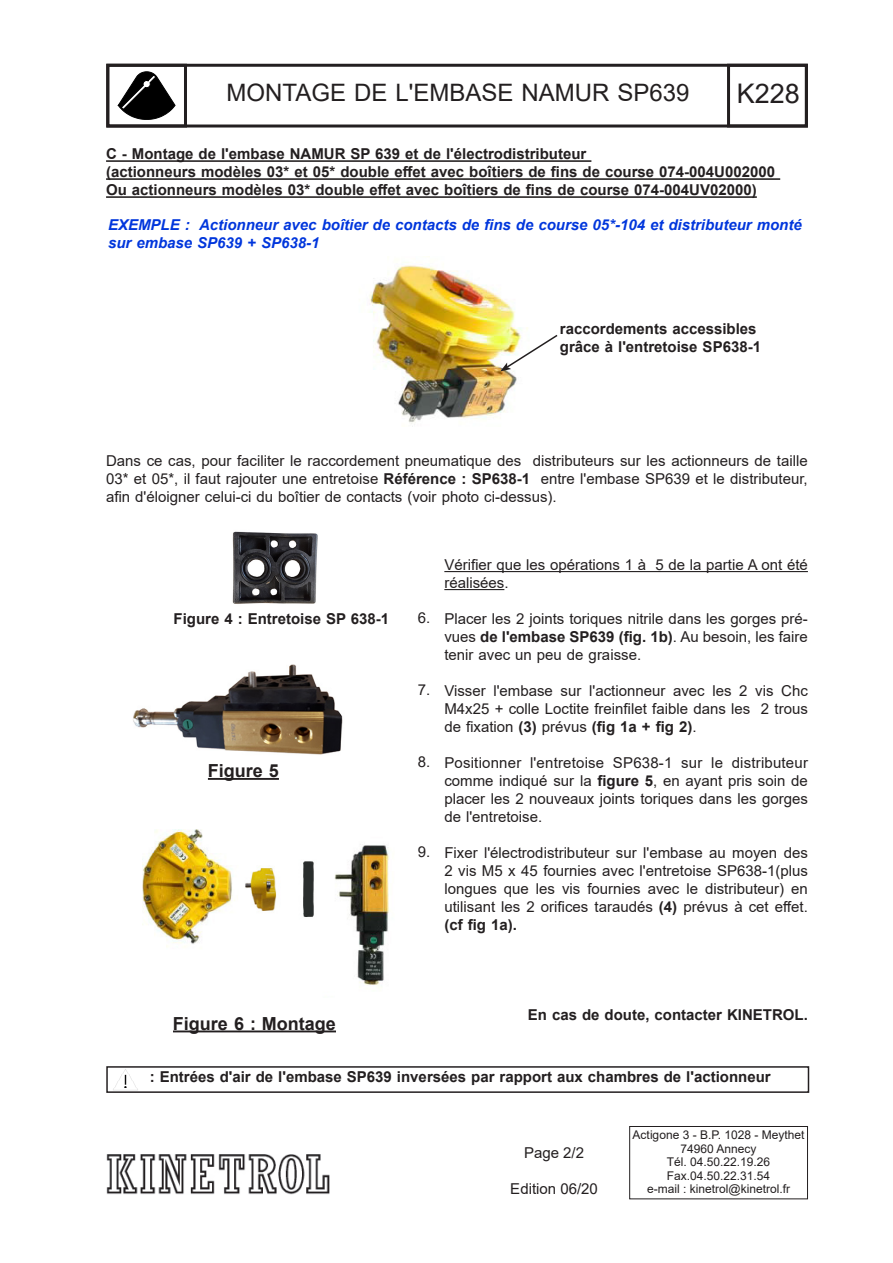
<style>
.page{position:relative;width:893px;height:1263px;background:#fff}
.page>*{position:absolute;margin:0;border:0;box-sizing:border-box;transform-origin:0 0}
.t1{font:27px "Arial";color:#231f20}
.t2{font:24px "Arial";color:#231f20}
.t3{font:700 18px "Arial";color:#231f20}
.t4{font:15px/18px "Arial";color:#231f20;text-align:justify}
.t5{font:700 15px/18px "Arial";color:#231f20}
.t6{font:italic 700 15px/18px "Arial";color:#0036dc}
.t7{font:12px/13.5px "Arial";color:#231f20;text-align:center}
.s1{font-weight:700}
</style>
<div class="page">
<div style="left:106px;top:64px;width:702px;height:64px;border:3px solid #231f20"></div>
<div style="left:106px;top:64px;width:81px;height:64px;border:3px solid #231f20"></div>
<div style="left:727px;top:64px;width:81px;height:64px;border:3px solid #231f20"></div>
<svg style="left:118px;top:71px;width:58px;height:49px"></svg>
<div style="left:629px;top:1126px;width:179px;height:73px;border:1px solid #231f20"></div>
<img style="left:106px;top:1154px;width:223px;height:41px">
<img style="left:232px;top:531px;width:86px;height:73px">
<hr style="left:208px;top:778px;width:71px;height:2px;background:#231f20">
<hr style="left:173px;top:1030px;width:163px;height:2px;background:#231f20">
<div style="left:106px;top:1066px;width:703px;height:27px;border:2px solid #231f20"></div>
<img style="left:112px;top:1068px;width:26px;height:23px">
<hr style="left:106px;top:160px;width:485px;height:2px;background:#231f20">
<hr style="left:106px;top:178px;width:674px;height:2px;background:#231f20">
<hr style="left:106px;top:196px;width:651px;height:2px;background:#231f20">
<img style="left:369px;top:262px;width:159px;height:165px">
<svg style="left:500px;top:333px;width:58px;height:38px"></svg>
<hr style="left:444px;top:571px;width:364px;height:1px;background:#231f20">
<hr style="left:444px;top:589px;width:60px;height:1px;background:#231f20">
<img style="left:133px;top:664px;width:210px;height:91px">
<img style="left:142px;top:829px;width:247px;height:156px">
<h2 class="t2" style="left:226px;top:76px;width:464px">MONTAGE DE L'EMBASE NAMUR SP639</h2>
<h1 class="t1" style="left:737px;top:75px;width:65px">K228</h1>
<p class="t5" style="left:106px;top:145px;width:482px">C - Montage de l'embase NAMUR SP 639 et de l'électrodistributeur</p>
<p class="t5" style="left:106px;top:163px;width:671px">(actionneurs modèles 03* et 05* double effet avec boîtiers de fins de course 074-004U002000</p>
<p class="t5" style="left:106px;top:181px;width:652px">Ou actionneurs modèles 03* double effet avec boîtiers de fins de course 074-004UV02000)</p>
<p class="t6" style="left:108px;top:216px;width:695px">EXEMPLE : Actionneur avec boîtier de contacts de fins de course 05*-104 et distributeur monté sur embase SP639 + SP638-1</p>
<p class="t5" style="left:560px;top:319px;width:203px">raccordements accessibles grâce à l'entretoise SP638-1</p>
<p class="t4" style="left:106px;top:451px;width:703px">Dans ce cas, pour faciliter le raccordement pneumatique des distributeurs sur les actionneurs de taille 03* et 05*, il faut rajouter une entretoise <span class="s1">Référence : SP638-1</span> entre l'embase SP639 et le distributeur, afin d'éloigner celui-ci du boîtier de contacts (voir photo ci-dessus).</p>
<p class="t5" style="left:174px;top:610px;width:217px">Figure 4 : Entretoise SP 638-1</p>
<p class="t3" style="left:208px;top:758px;width:73px">Figure 5</p>
<p class="t4" style="left:418px;top:608px;width:14px">6.</p>
<p class="t4" style="left:418px;top:680px;width:14px">7.</p>
<p class="t4" style="left:418px;top:752px;width:14px">8.</p>
<p class="t4" style="left:418px;top:842px;width:14px">9.</p>
<p class="t4" style="left:444px;top:556px;width:365px">Vérifier que les opérations 1 à 5 de la partie A ont été réalisées.</p>
<p class="t4" style="left:444px;top:610px;width:365px">Placer les 2 joints toriques nitrile dans les gorges pré&shy;vues <span class="s1">de l'embase SP639 (fig. 1b)</span>. Au besoin, les faire tenir avec un peu de graisse.</p>
<p class="t4" style="left:444px;top:682px;width:365px">Visser l'embase sur l'actionneur avec les 2 vis Chc M4x25 + colle Loctite freinfilet faible dans les 2 trous de fixation <span class="s1">(3)</span> prévus <span class="s1">(fig 1a + fig 2)</span>.</p>
<p class="t4" style="left:444px;top:754px;width:365px">Positionner l'entretoise SP638-1 sur le distributeur comme indiqué sur la <span class="s1">figure 5</span>, en ayant pris soin de placer les 2 nouveaux joints toriques dans les gorges de l'entretoise.</p>
<p class="t4" style="left:444px;top:844px;width:365px">Fixer l'électrodistributeur sur l'embase au moyen des 2 vis M5 x 45 fournies avec l'entretoise SP638-1(plus longues que les vis fournies avec le distributeur) en utilisant les 2 orifices taraudés <span class="s1">(4)</span> prévus à cet effet. <span class="s1">(cf fig 1a).</span></p>
<p class="t5" style="left:528px;top:1006px;width:282px">En cas de doute, contacter KINETROL.</p>
<p class="t3" style="left:173px;top:1010px;width:164px">Figure 6 : Montage</p>
<p class="t5" style="left:150px;top:1067px;width:622px">: Entrées d'air de l'embase SP639 inversées par rapport aux chambres de l'actionneur</p>
<p class="t4" style="left:524px;top:1143px;width:62px">Page 2/2</p>
<p class="t4" style="left:510px;top:1179px;width:89px">Edition 06/20</p>
<p class="t7" style="left:633px;top:1128px;width:173px">Actigone 3 - B.P. 1028 - Meythet<br>74960 Annecy<br>Tél. 04.50.22.19.26<br>Fax.04.50.22.31.54<br>e-mail : kinetrol@kinetrol.fr</p>
</div>
